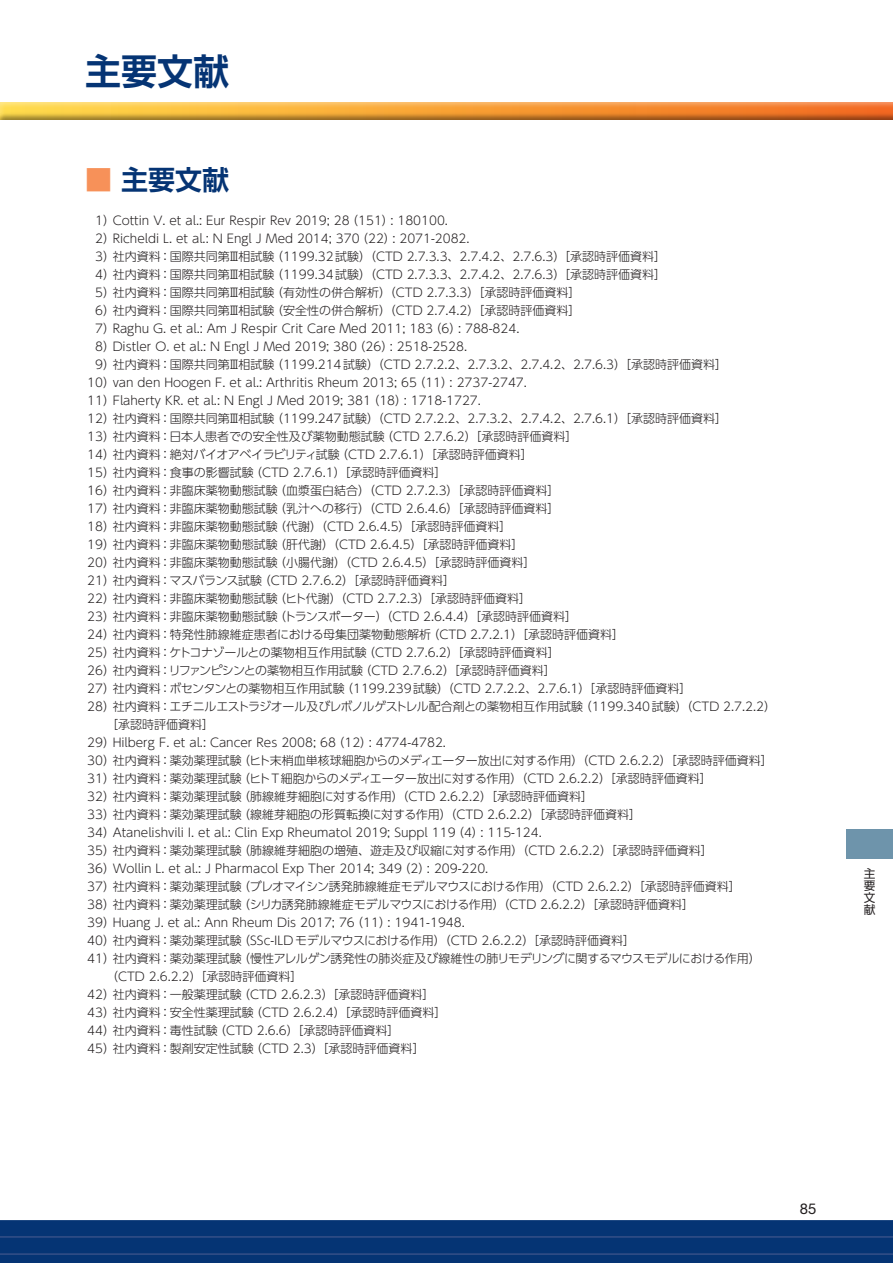
<style>
.page{position:relative;width:893px;height:1263px;background:#fff}
.page>*{position:absolute;margin:0;border:0;box-sizing:border-box;transform-origin:0 0}
.t1{font:700 36px "UD Shin Go Pro De";color:#053474}
.t2{font:700 27px "UD Shin Go Pro De";color:#053474}
.t3{font:14.85px "Helvetica Neue LT Std";color:#231f20}
.t4{font:300 12px "UD Shin Go Pro";color:#231f20}
.t5{font:300 12px "UD Shin Go Pro";letter-spacing:-.02em;color:#231f20}
.t6{font:11.7px/12px "UD Shin Go Pro";color:#231f20;text-align:justify}
.s1{color:#f79159}
</style>
<div class="page">
<div style="left:846px;top:829px;width:47px;height:30px;background:#6e94ab"></div>
<svg style="left:0;top:1220px;width:893px;height:43px;background:#083675"></svg>
<div style="left:0;top:102px;width:893px;height:19px;background:#231f20;opacity:.5"></div>
<h1 class="t1" style="left:85px;top:42px;width:145px">主要文献</h1>
<h2 class="t2" style="left:85px;top:157px;width:145px"><span class="s1">■</span> 主要文献</h2>
<p class="t4" style="left:95px;top:211px;width:354px">1）Cottin V. et al.: Eur Respir Rev 2019; 28（151）: 180100.</p>
<p class="t4" style="left:95px;top:229px;width:376px">2）Richeldi L. et al.: N Engl J Med 2014; 370（22）: 2071-2082.</p>
<p class="t4" style="left:95px;top:247px;width:573px">3）社内資料：国際共同第Ⅲ相試験（1199.32試験）（CTD 2.7.3.3、2.7.4.2、2.7.6.3）［承認時評価資料］</p>
<p class="t4" style="left:95px;top:265px;width:573px">4）社内資料：国際共同第Ⅲ相試験（1199.34試験）（CTD 2.7.3.3、2.7.4.2、2.7.6.3）［承認時評価資料］</p>
<p class="t4" style="left:95px;top:283px;width:487px">5）社内資料：国際共同第Ⅲ相試験（有効性の併合解析）（CTD 2.7.3.3）［承認時評価資料］</p>
<p class="t4" style="left:95px;top:301px;width:487px">6）社内資料：国際共同第Ⅲ相試験（安全性の併合解析）（CTD 2.7.4.2）［承認時評価資料］</p>
<p class="t4" style="left:95px;top:319px;width:426px">7）Raghu G. et al.: Am J Respir Crit Care Med 2011; 183（6）: 788-824.</p>
<p class="t4" style="left:95px;top:337px;width:373px">8）Distler O. et al.: N Engl J Med 2019; 380（26）: 2518-2528.</p>
<p class="t4" style="left:95px;top:355px;width:633px">9）社内資料：国際共同第Ⅲ相試験（1199.214試験）（CTD 2.7.2.2、2.7.3.2、2.7.4.2、2.7.6.3）［承認時評価資料］</p>
<p class="t4" style="left:87px;top:373px;width:441px">10）van den Hoogen F. et al.: Arthritis Rheum 2013; 65（11）: 2737-2747.</p>
<p class="t4" style="left:87px;top:391px;width:395px">11）Flaherty KR. et al.: N Engl J Med 2019; 381（18）: 1718-1727.</p>
<p class="t4" style="left:87px;top:409px;width:641px">12）社内資料：国際共同第Ⅲ相試験（1199.247試験）（CTD 2.7.2.2、2.7.3.2、2.7.4.2、2.7.6.1）［承認時評価資料］</p>
<p class="t4" style="left:87px;top:427px;width:492px">13）社内資料：日本人患者での安全性及び薬物動態試験（CTD 2.7.6.2）［承認時評価資料］</p>
<p class="t4" style="left:87px;top:445px;width:447px">14）社内資料：絶対バイオアベイラビリティ試験（CTD 2.7.6.1）［承認時評価資料］</p>
<p class="t4" style="left:87px;top:463px;width:361px">15）社内資料：食事の影響試験（CTD 2.7.6.1）［承認時評価資料］</p>
<p class="t4" style="left:87px;top:481px;width:474px">16）社内資料：非臨床薬物動態試験（血漿蛋白結合）（CTD 2.7.2.3）［承認時評価資料］</p>
<p class="t4" style="left:87px;top:499px;width:474px">17）社内資料：非臨床薬物動態試験（乳汁への移行）（CTD 2.6.4.6）［承認時評価資料］</p>
<p class="t4" style="left:87px;top:517px;width:426px">18）社内資料：非臨床薬物動態試験（代謝）（CTD 2.6.4.5）［承認時評価資料］</p>
<p class="t4" style="left:87px;top:535px;width:438px">19）社内資料：非臨床薬物動態試験（肝代謝）（CTD 2.6.4.5）［承認時評価資料］</p>
<p class="t4" style="left:87px;top:553px;width:450px">20）社内資料：非臨床薬物動態試験（小腸代謝）（CTD 2.6.4.5）［承認時評価資料］</p>
<p class="t4" style="left:87px;top:571px;width:369px">21）社内資料：マスバランス試験（CTD 2.7.6.2）［承認時評価資料］</p>
<p class="t4" style="left:87px;top:589px;width:445px">22）社内資料：非臨床薬物動態試験（ヒト代謝）（CTD 2.7.2.3）［承認時評価資料］</p>
<p class="t4" style="left:87px;top:607px;width:491px">23）社内資料：非臨床薬物動態試験（トランスポーター）（CTD 2.6.4.4）［承認時評価資料］</p>
<p class="t4" style="left:87px;top:625px;width:538px">24）社内資料：特発性肺線維症患者における母集団薬物動態解析（CTD 2.7.2.1）［承認時評価資料］</p>
<p class="t4" style="left:87px;top:643px;width:474px">25）社内資料：ケトコナゾールとの薬物相互作用試験（CTD 2.7.6.2）［承認時評価資料］</p>
<p class="t4" style="left:87px;top:661px;width:470px">26）社内資料：リファンピシンとの薬物相互作用試験（CTD 2.7.6.2）［承認時評価資料］</p>
<p class="t4" style="left:87px;top:679px;width:606px">27）社内資料：ボセンタンとの薬物相互作用試験（1199.239試験）（CTD 2.7.2.2、2.7.6.1）［承認時評価資料］</p>
<p class="t4" style="left:87px;top:697px;width:690px">28）社内資料：エチニルエストラジオール及びレボノルゲストレル配合剤との薬物相互作用試験（1199.340試験）（CTD 2.7.2.2）</p>
<p class="t4" style="left:106px;top:715px;width:109px">［承認時評価資料］</p>
<p class="t4" style="left:87px;top:733px;width:360px">29）Hilberg F. et al.: Cancer Res 2008; 68（12）: 4774-4782.</p>
<p class="t4" style="left:87px;top:751px;width:687px">30）社内資料：薬効薬理試験（ヒト末梢血単核球細胞からのメディエーター放出に対する作用）（CTD 2.6.2.2）［承認時評価資料］</p>
<p class="t4" style="left:87px;top:769px;width:626px">31）社内資料：薬効薬理試験（ヒトT細胞からのメディエーター放出に対する作用）（CTD 2.6.2.2）［承認時評価資料］</p>
<p class="t4" style="left:87px;top:787px;width:507px">32）社内資料：薬効薬理試験（肺線維芽細胞に対する作用）（CTD 2.6.2.2）［承認時評価資料］</p>
<p class="t4" style="left:87px;top:805px;width:555px">33）社内資料：薬効薬理試験（線維芽細胞の形質転換に対する作用）（CTD 2.6.2.2）［承認時評価資料］</p>
<p class="t4" style="left:87px;top:823px;width:456px">34）Atanelishvili I. et al.: Clin Exp Rheumatol 2019; Suppl 119（4）: 115-124.</p>
<p class="t4" style="left:87px;top:841px;width:627px">35）社内資料：薬効薬理試験（肺線維芽細胞の増殖、遊走及び収縮に対する作用）（CTD 2.6.2.2）［承認時評価資料］</p>
<p class="t4" style="left:87px;top:859px;width:403px">36）Wollin L. et al.: J Pharmacol Exp Ther 2014; 349（2）: 209-220.</p>
<p class="t4" style="left:87px;top:877px;width:655px">37）社内資料：薬効薬理試験（ブレオマイシン誘発肺線維症モデルマウスにおける作用）（CTD 2.6.2.2）［承認時評価資料］</p>
<p class="t4" style="left:87px;top:895px;width:608px">38）社内資料：薬効薬理試験（シリカ誘発肺線維症モデルマウスにおける作用）（CTD 2.6.2.2）［承認時評価資料］</p>
<p class="t4" style="left:87px;top:913px;width:379px">39）Huang J. et al.: Ann Rheum Dis 2017; 76（11）: 1941-1948.</p>
<p class="t4" style="left:87px;top:931px;width:550px">40）社内資料：薬効薬理試験（SSc-ILDモデルマウスにおける作用）（CTD 2.6.2.2）［承認時評価資料］</p>
<p class="t5" style="left:87px;top:949px;width:675px">41）社内資料：薬効薬理試験（慢性アレルゲン誘発性の肺炎症及び線維性の肺リモデリングに関するマウスモデルにおける作用）</p>
<p class="t4" style="left:106px;top:967px;width:198px">（CTD 2.6.2.2）［承認時評価資料］</p>
<p class="t4" style="left:87px;top:985px;width:349px">42）社内資料：一般薬理試験（CTD 2.6.2.3）［承認時評価資料］</p>
<p class="t4" style="left:87px;top:1003px;width:361px">43）社内資料：安全性薬理試験（CTD 2.6.2.4）［承認時評価資料］</p>
<p class="t4" style="left:87px;top:1021px;width:314px">44）社内資料：毒性試験（CTD 2.6.6）［承認時評価資料］</p>
<p class="t4" style="left:87px;top:1039px;width:339px">45）社内資料：製剤安定性試験（CTD 2.3）［承認時評価資料］</p>
<p class="t6" style="left:864px;top:867px;width:13px">主要文献</p>
<p class="t3" style="left:800px;top:1199px;width:18px">85</p>
</div>
